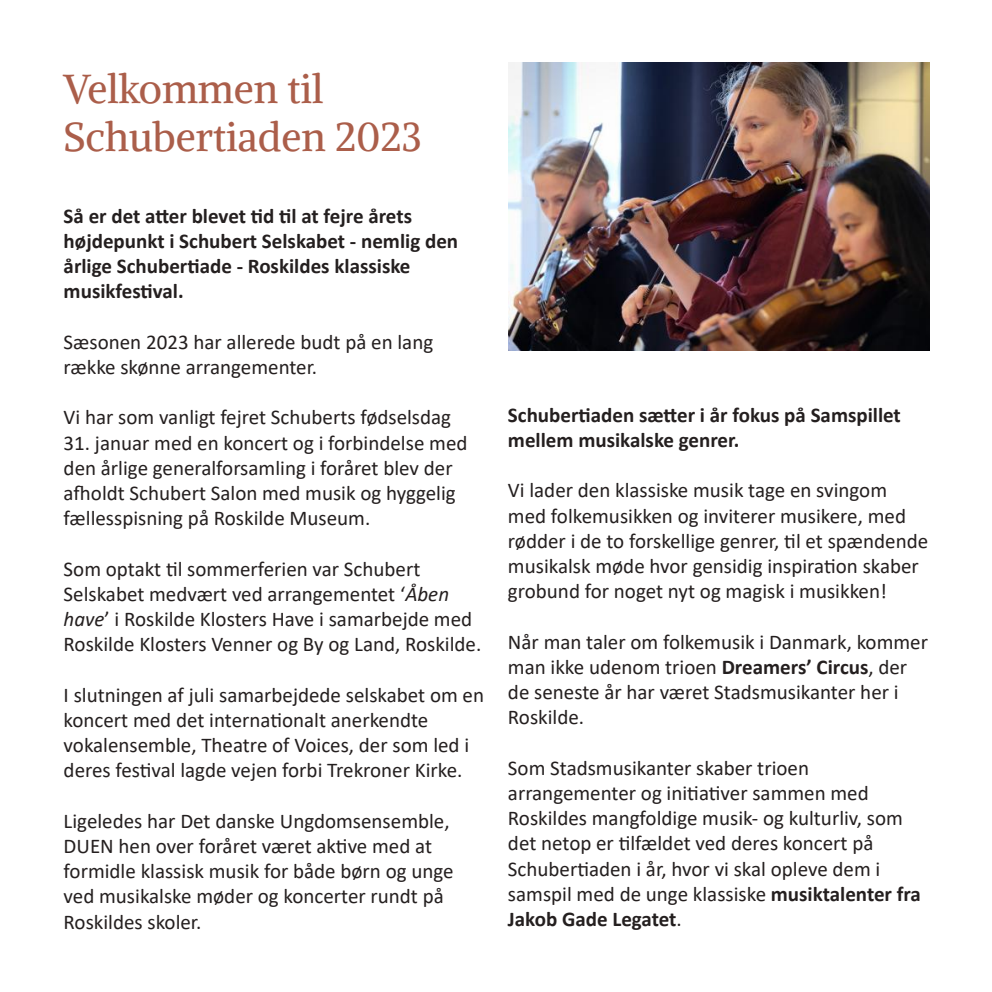
<style>
.page{position:relative;width:992px;height:992px;background:#fff}
.page>*{position:absolute;margin:0;border:0;box-sizing:border-box;transform-origin:0 0}
.t1{font:40.25px/48.3px "Alike";color:#ab5e4a}
.t2{font:21px/25.2px "Calibri";color:#241f1f}
.t3{font:700 21px/25.2px "Calibri";color:#241f1f}
.s1{font-style:italic}
.s2{font-weight:700}
</style>
<div class="page">
<img style="left:509px;top:62px;width:420px;height:289px">
<h1 class="t1" style="left:64px;top:64px;width:360px">Velkommen til<br>Schubertiaden 2023</h1>
<p class="t3" style="left:64px;top:203px;width:396px">Så er det atter blevet tid til at fejre årets højdepunkt i Schubert Selskabet - nemlig den årlige Schubertiade - Roskildes klassiske musikfestival.</p>
<p class="t2" style="left:64px;top:329px;width:371px">Sæsonen 2023 har allerede budt på en lang række skønne arrangementer.</p>
<p class="t2" style="left:64px;top:404px;width:389px">Vi har som vanligt fejret Schuberts fødselsdag</p>
<p class="t2" style="left:64px;top:429px;width:405px">31. januar med en koncert og i forbindelse med den årlige generalforsamling i foråret blev der afholdt Schubert Salon med musik og hyggelig fællesspisning på Roskilde Museum.</p>
<p class="t2" style="left:64px;top:555px;width:419px">Som optakt til sommerferien var Schubert Selskabet medvært ved arrangementet ‘<span class="s1">Åben have</span>’ i Roskilde Klosters Have i samarbejde med Roskilde Klosters Venner og By og Land, Roskilde.</p>
<p class="t2" style="left:64px;top:681px;width:422px">I slutningen af juli samarbejdede selskabet om en koncert med det internationalt anerkendte vokalensemble, Theatre of Voices, der som led i deres festival lagde vejen forbi Trekroner Kirke.</p>
<p class="t2" style="left:64px;top:807px;width:391px">Ligeledes har Det danske Ungdomsensemble, DUEN hen over foråret været aktive med at formidle klassisk musik for både børn og unge ved musikalske møder og koncerter rundt på Roskildes skoler.</p>
<p class="t3" style="left:508px;top:402px;width:394px">Schubertiaden sætter i år fokus på Samspillet mellem musikalske genrer.</p>
<p class="t2" style="left:508px;top:477px;width:422px">Vi lader den klassiske musik tage en svingom med folkemusikken og inviterer musikere, med rødder i de to forskellige genrer, til et spændende musikalsk møde hvor gensidig inspiration skaber grobund for noget nyt og magisk i musikken!</p>
<p class="t2" style="left:508px;top:628px;width:421px">Når man taler om folkemusik i Danmark, kommer man ikke udenom trioen <span class="s2">Dreamers’ Circus</span>, der de seneste år har været Stadsmusikanter her i Roskilde.</p>
<p class="t2" style="left:508px;top:754px;width:414px">Som Stadsmusikanter skaber trioen arrangementer og initiativer sammen med Roskildes mangfoldige musik- og kulturliv, som det netop er tilfældet ved deres koncert på Schubertiaden i år, hvor vi skal opleve dem i samspil med de unge klassiske <span class="s2">musiktalenter fra Jakob Gade Legatet</span>.</p>
</div>
